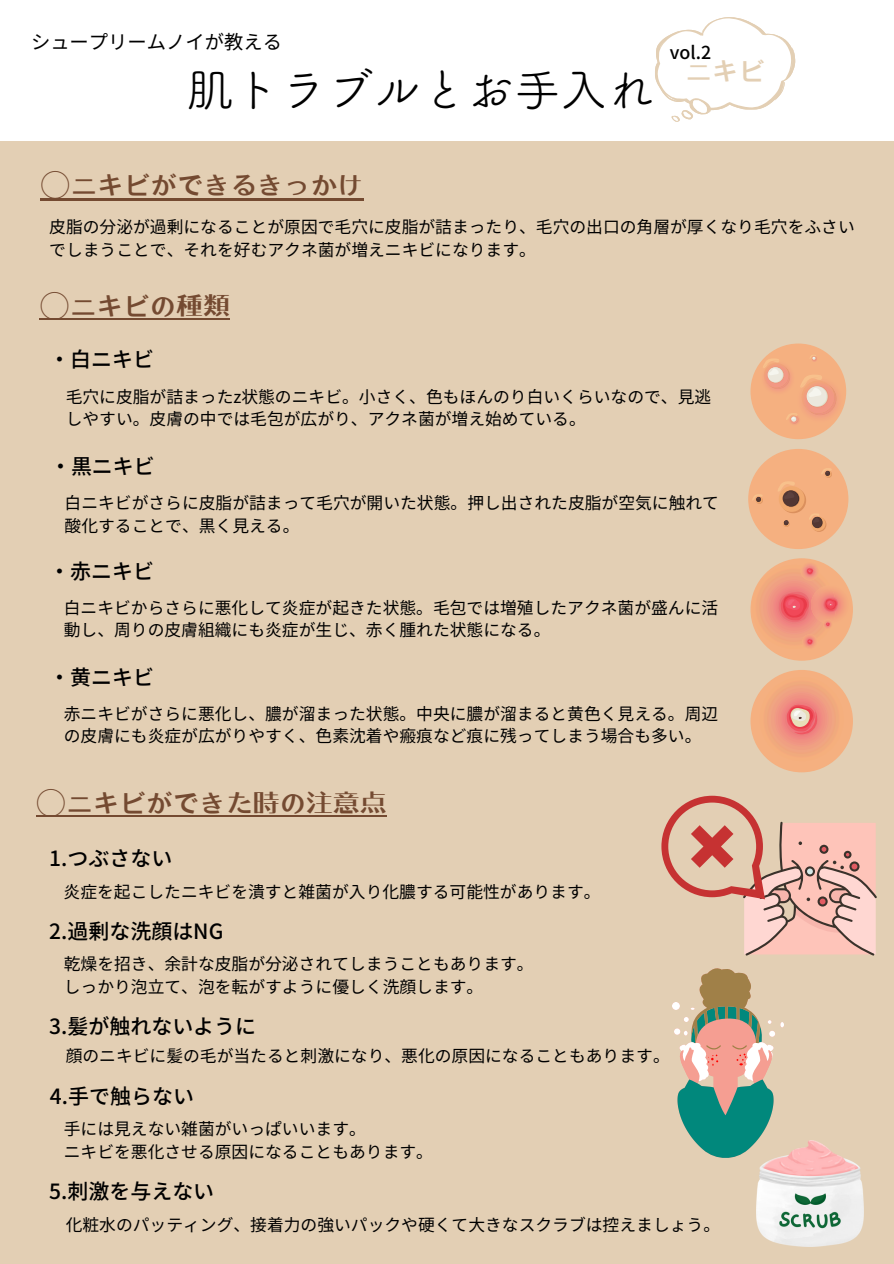
<style>
.page{position:relative;width:894px;height:1264px;background:#fff}
.page>*{position:absolute;margin:0;border:0;box-sizing:border-box;transform-origin:0 0}
.t1{font:46.8px "Canva Tsuku B Rd Gothic Std R";color:#000}
.t2{font:29.7px "Canva Endeavor Black JP";color:#744a31}
.t3{font:29.7px "Canva Endeavor Black JP";color:#e3cfb4}
.t4{font:500 21px "Noto Sans JP";color:#000}
.t5{font:19.35px "Noto Sans JP";color:#000}
.t6{font:500 17.85px "Noto Sans JP";color:#000}
.t7{font:16.8px/22.4px "Noto Sans JP";color:#000}
.s1{font-family:"Noto Sans CJ Ksc"}
</style>
<div class="page">
<svg style="left:655px;top:17px;width:140px;height:105px"></svg>
<div style="left:0;top:142px;width:893px;height:1121px;background:#e3cfb4"></div>
<div style="left:750px;top:343px;width:96px;height:96px;background:#f5b080;border-radius:50%"></div>
<img style="left:760px;top:361px;width:31px;height:30px">
<img style="left:768px;top:367px;width:21px;height:22px">
<img style="left:763px;top:363px;width:25px;height:24px">
<img style="left:767px;top:367px;width:16px;height:16px;border-radius:50%">
<svg style="left:767px;top:367px;width:16px;height:15px"></svg>
<div style="left:767px;top:367px;width:15px;height:15px;background:#ebe8dd;border-radius:50%"></div>
<svg style="left:761px;top:358px;width:18px;height:18px"></svg>
<img style="left:762px;top:360px;width:17px;height:8px">
<svg style="left:786px;top:413px;width:11px;height:11px"></svg>
<img style="left:796px;top:393px;width:47px;height:30px">
<img style="left:808px;top:389px;width:28px;height:26px">
<img style="left:801px;top:382px;width:33px;height:31px">
<img style="left:806px;top:385px;width:22px;height:22px;border-radius:50%">
<svg style="left:807px;top:386px;width:20px;height:21px"></svg>
<div style="left:806px;top:386px;width:20px;height:20px;background:#ebe8dd;border-radius:50%"></div>
<svg style="left:798px;top:375px;width:23px;height:23px"></svg>
<img style="left:800px;top:377px;width:22px;height:10px">
<svg style="left:810px;top:355px;width:7px;height:7px"></svg>
<div style="left:748px;top:449px;width:100px;height:100px;background:#f5b080;border-radius:50%"></div>
<div style="left:780px;top:487px;width:25px;height:26px;background:#db905d;border-radius:50%"></div>
<div style="left:778px;top:486px;width:26px;height:26px;background:#f1aa70;border-radius:50%"></div>
<svg style="left:782px;top:490px;width:17px;height:16px"></svg>
<div style="left:782px;top:490px;width:16px;height:16px;background:#533733;border-radius:50%"></div>
<svg style="left:811px;top:517px;width:15px;height:15px"></svg>
<svg style="left:810px;top:516px;width:15px;height:15px"></svg>
<div style="left:812px;top:518px;width:10px;height:10px;background:#563a30;border-radius:50%"></div>
<div style="left:824px;top:471px;width:7px;height:7px;background:#efa86e;border-radius:50%"></div>
<div style="left:812px;top:517px;width:10px;height:11px;background:#523632;border-radius:50%"></div>
<div style="left:811px;top:517px;width:10px;height:11px;background:#533733;border-radius:50%"></div>
<svg style="left:783px;top:520px;width:6px;height:7px"></svg>
<svg style="left:778px;top:481px;width:17px;height:19px"></svg>
<svg style="left:809px;top:514px;width:10px;height:9px"></svg>
<svg style="left:821px;top:468px;width:11px;height:8px"></svg>
<div style="left:755px;top:497px;width:7px;height:7px;background:#eea76e;border-radius:50%"></div>
<svg style="left:752px;top:494px;width:11px;height:8px"></svg>
<div style="left:750px;top:558px;width:102px;height:102px;background:#f5b080;border-radius:50%"></div>
<img style="left:751px;top:565px;width:78px;height:84px">
<img style="left:800px;top:565px;width:18px;height:15px">
<svg style="left:806px;top:568px;width:6px;height:6px"></svg>
<svg style="left:773px;top:583px;width:77px;height:66px"></svg>
<div style="left:750px;top:670px;width:102px;height:102px;background:#f5b080;border-radius:50%"></div>
<img style="left:759px;top:677px;width:83px;height:84px">
<svg style="left:786px;top:681px;width:57px;height:72px"></svg>
<svg style="left:672px;top:968px;width:111px;height:190px"></svg>
<svg style="left:661px;top:795px;width:215px;height:160px"></svg>
<img style="left:756px;top:1140px;width:107px;height:106px">
<hr style="left:40px;top:198px;width:324px;height:2px;background:#744a31">
<hr style="left:40px;top:318px;width:190px;height:2px;background:#744a31">
<hr style="left:36px;top:815px;width:350px;height:1px;background:#744a31">
<p class="t5" style="left:31px;top:27px;width:252px">シュープリームノイが教える</p>
<h1 class="t1" style="left:187px;top:65px;width:469px">肌トラブルとお手入れ</h1>
<h6 class="t6" style="left:669px;top:38px;width:43px">vol.2</h6>
<h2 class="t3" style="left:684px;top:54px;width:82px">ニキビ</h2>
<p class="t2" style="left:40px;top:168px;width:325px"><span class="s1">◯</span>ニキビができるきっかけ</p>
<h2 class="t7" style="left:49px;top:215px;width:806px">皮脂の分泌が過剰になることが原因で毛穴に皮脂が詰まったり、毛穴の出口の角層が厚くなり毛穴をふさいでしまうことで、それを好むアクネ菌が増えニキビになります。</h2>
<p class="t2" style="left:40px;top:289px;width:191px"><span class="s1">◯</span>ニキビの種類</p>
<h2 class="t4" style="left:49px;top:342px;width:106px">・白ニキビ</h2>
<p class="t7" style="left:66px;top:385px;width:647px">毛穴に皮脂が詰まったz状態のニキビ。小さく、色もほんのり白いくらいなので、見逃しやすい。皮膚の中では毛包が広がり、アクネ菌が増え始めている。</p>
<p class="t4" style="left:50px;top:450px;width:106px">・黒ニキビ</p>
<p class="t7" style="left:65px;top:491px;width:655px">白ニキビがさらに皮脂が詰まって毛穴が開いた状態。押し出された皮脂が空気に触れて酸化することで、黒く見える。</p>
<p class="t4" style="left:49px;top:554px;width:106px">・赤ニキビ</p>
<p class="t7" style="left:64px;top:595px;width:655px">白ニキビからさらに悪化して炎症が起きた状態。毛包では増殖したアクネ菌が盛んに活動し、周りの皮膚組織にも炎症が生じ、赤く腫れた状態になる。</p>
<p class="t4" style="left:49px;top:660px;width:106px">・黄ニキビ</p>
<p class="t7" style="left:64px;top:701px;width:655px">赤ニキビがさらに悪化し、膿が溜まった状態。中央に膿が溜まると黄色く見える。周辺の皮膚にも炎症が広がりやすく、色素沈着や瘢痕など痕に残ってしまう場合も多い。</p>
<p class="t2" style="left:36px;top:786px;width:352px"><span class="s1">◯</span>ニキビができた時の注意点</p>
<p class="t4" style="left:49px;top:841px;width:124px">1.つぶさない</p>
<p class="t7" style="left:64px;top:879px;width:538px">炎症を起こしたニキビを潰すと雑菌が入り化膿する可能性があります。</p>
<p class="t4" style="left:49px;top:914px;width:175px">2.過剰な洗顔はNG</p>
<p class="t7" style="left:64px;top:951px;width:471px">乾燥を招き、余計な皮脂が分泌されてしまうこともあります。</p>
<h2 class="t7" style="left:64px;top:974px;width:421px">しっかり泡立て、泡を転がすように優しく洗顔します。</h2>
<p class="t4" style="left:49px;top:1009px;width:208px">3.髪が触れないように</p>
<p class="t7" style="left:66px;top:1044px;width:605px">顔のニキビに髪の毛が当たると刺激になり、悪化の原因になることもあります。</p>
<h4 class="t4" style="left:50px;top:1079px;width:145px">4.手で触らない</h4>
<p class="t7" style="left:64px;top:1117px;width:303px">手には見えない雑菌がいっぱいいます。</p>
<h3 class="t7" style="left:64px;top:1139px;width:370px">ニキビを悪化させる原因になることもあります。</h3>
<p class="t4" style="left:49px;top:1174px;width:166px">5.刺激を与えない</p>
<p class="t7" style="left:66px;top:1212px;width:655px">化粧水のパッティング、接着力の強いパックや硬くて大きなスクラブは控えましょう。</p>
</div>
